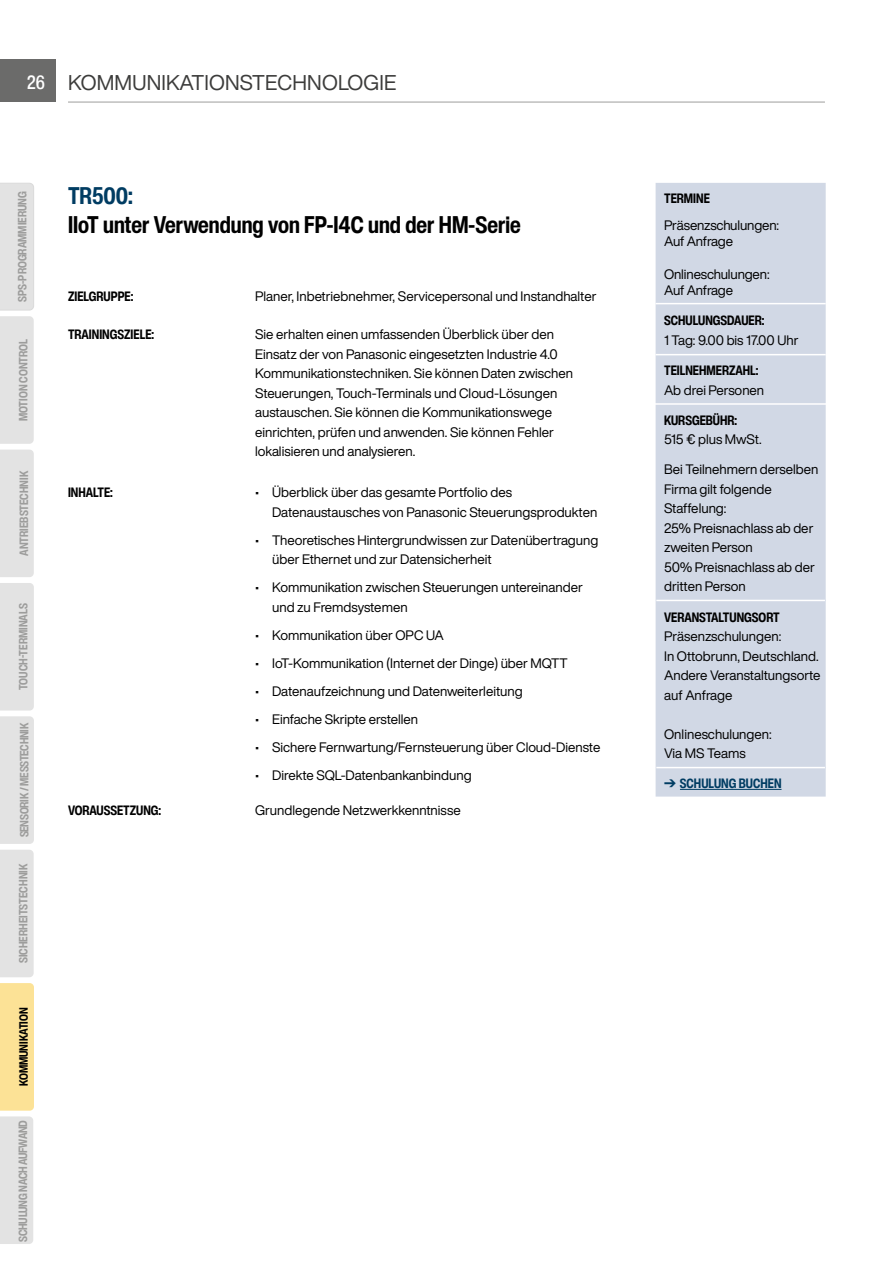
<style>
.page{position:relative;width:893px;height:1263px;background:#fff}
.page>*{position:absolute;margin:0;border:0;box-sizing:border-box;transform-origin:0 0}
.t1{font:700 condensed 24px "Helvetica Now Display";color:#000}
.t2{font:700 condensed 24px "Helvetica Now Display";color:#003c62}
.t3{font:21px "Helvetica Now Display";letter-spacing:.01em;color:#3c3c3b}
.t4{font:500 condensed 19.5px "Helvetica Now Display";color:#fff}
.t5{font:13.5px/19.5px "Helvetica Now Display";color:#000}
.t6{font:700 condensed 13.5px "Helvetica Now Display";color:#000}
.t7{font:700 condensed 13.5px "Helvetica Now Display";color:#003c62}
.t8{font:700 condensed 12px "Helvetica Now Display";letter-spacing:-.005em;color:#9d9d9c}
.t9{font:700 condensed 12px "Helvetica Now Display";color:#000}
</style>
<div class="page">
<div style="left:0;top:60px;width:55px;height:42px;background:#6b6b6a"></div>
<hr style="left:68px;top:102px;width:757px;height:1px;background:#9d9d9c">
<div style="left:0;top:716px;width:34px;height:128px;background:#e3e3e3"></div>
<div style="left:0;top:583px;width:34px;height:127px;background:#e3e3e3"></div>
<div style="left:0;top:450px;width:34px;height:127px;background:#e3e3e3"></div>
<div style="left:0;top:316px;width:34px;height:128px;background:#e3e3e3"></div>
<div style="left:0;top:183px;width:34px;height:127px;background:#e3e3e3"></div>
<svg style="left:0;top:983px;width:34px;height:261px"></svg>
<div style="left:0;top:850px;width:34px;height:127px;background:#e3e3e3"></div>
<div style="left:656px;top:183px;width:170px;height:613px;background:#d1d8e5"></div>
<hr style="left:656px;top:303px;width:170px;height:1px;background:#fff">
<hr style="left:656px;top:354px;width:170px;height:1px;background:#fff">
<hr style="left:655px;top:403px;width:171px;height:2px;background:#fff">
<hr style="left:656px;top:600px;width:169px;height:1px;background:#fff">
<hr style="left:656px;top:767px;width:169px;height:1px;background:#fff">
<hr style="left:680px;top:789px;width:101px;height:1px;background:#003c62">
<svg style="left:664px;top:780px;width:12px;height:7px"></svg>
<h3 class="t4" style="left:27px;top:70px;width:19px">26</h3>
<h2 class="t3" style="left:68px;top:68px;width:330px">KOMMUNIKATIONSTECHNOLOGIE</h2>
<p class="t8" style="left:14px;top:302px;width:112px;rotate:-90deg">SPS-PROGRAMMIERUNG</p>
<p class="t8" style="left:15px;top:421px;width:84px;rotate:-90deg">MOTION CONTROL</p>
<p class="t8" style="left:16px;top:556px;width:87px;rotate:-90deg">ANTRIEBSTECHNIK</p>
<p class="t8" style="left:15px;top:690px;width:88px;rotate:-90deg">TOUCH-TERMINALS</p>
<p class="t8" style="left:16px;top:837px;width:116px;rotate:-90deg">SENSORIK / MESSTECHNIK</p>
<p class="t8" style="left:15px;top:963px;width:101px;rotate:-90deg">SICHERHEITSTECHNIK</p>
<p class="t9" style="left:16px;top:1086px;width:80px;rotate:-90deg">KOMMUNIKATION</p>
<p class="t8" style="left:15px;top:1242px;width:123px;rotate:-90deg">SCHULUNG NACH AUFWAND</p>
<h1 class="t2" style="left:68px;top:180px;width:66px">TR500:</h1>
<h1 class="t1" style="left:68px;top:208px;width:454px">IIoT unter Verwendung von FP-I4C und der HM-Serie</h1>
<p class="t6" style="left:68px;top:287px;width:67px">ZIELGRUPPE:</p>
<p class="t5" style="left:255px;top:286px;width:343px">Planer, Inbetriebnehmer, Servicepersonal und Instandhalter</p>
<p class="t6" style="left:68px;top:326px;width:88px">TRAININGSZIELE:</p>
<p class="t5" style="left:255px;top:325px;width:319px">Sie erhalten einen umfassenden Überblick über den Einsatz der von Panasonic eingesetzten Industrie 4.0<br>Kommunikationstechniken. Sie können Daten zwischen Steuerungen, Touch-Terminals und Cloud-Lösungen austauschen. Sie können die Kommunikationswege einrichten, prüfen und anwenden. Sie können Fehler lokalisieren und analysieren.</p>
<p class="t6" style="left:68px;top:484px;width:46px">INHALTE:</p>
<p class="t5" style="left:272px;top:483px;width:327px;text-indent:-17px">• Überblick über das gesamte Portfolio des<br>Datenaustausches von Panasonic Steuerungsprodukten</p>
<p class="t5" style="left:272px;top:530px;width:328px;text-indent:-17px">• Theoretisches Hintergrundwissen zur Datenübertragung über Ethernet und zur Datensicherheit</p>
<p class="t5" style="left:272px;top:578px;width:312px;text-indent:-17px">• Kommunikation zwischen Steuerungen untereinander und zu Fremdsystemen</p>
<p class="t5" style="left:255px;top:625px;width:190px">• Kommunikation über OPC UA</p>
<p class="t5" style="left:255px;top:653px;width:314px">• IoT-Kommunikation (Internet der Dinge) über MQTT</p>
<p class="t5" style="left:255px;top:681px;width:269px">• Datenaufzeichnung und Datenweiterleitung</p>
<p class="t5" style="left:255px;top:709px;width:164px">• Einfache Skripte erstellen</p>
<p class="t5" style="left:255px;top:737px;width:347px">• Sichere Fernwartung/Fernsteuerung über Cloud-Dienste</p>
<p class="t5" style="left:255px;top:765px;width:218px">• Direkte SQL-Datenbankanbindung</p>
<p class="t6" style="left:68px;top:802px;width:95px">VORAUSSETZUNG:</p>
<p class="t5" style="left:255px;top:801px;width:207px">Grundlegende Netzwerkkenntnisse</p>
<p class="t6" style="left:664px;top:190px;width:47px">TERMINE</p>
<p class="t5" style="left:664px;top:217px;width:116px;line-height:16.2px">Präsenzschulungen:<br>Auf Anfrage</p>
<p class="t5" style="left:664px;top:266px;width:107px;line-height:16.2px">Onlineschulungen:<br>Auf Anfrage</p>
<p class="t6" style="left:664px;top:312px;width:102px">SCHULUNGSDAUER:</p>
<p class="t5" style="left:664px;top:330px;width:136px">1 Tag: 9.00 bis 17.00 Uhr</p>
<p class="t6" style="left:664px;top:362px;width:96px">TEILNEHMERZAHL:</p>
<p class="t5" style="left:664px;top:380px;width:102px">Ab drei Personen</p>
<p class="t6" style="left:664px;top:411px;width:75px">KURSGEBÜHR:</p>
<p class="t5" style="left:664px;top:430px;width:99px">515 € plus MwSt.</p>
<p class="t5" style="left:664px;top:460px;width:156px">Bei Teilnehmern derselben<br>Firma gilt folgende<br>Staffelung:<br>25% Preisnachlass ab der zweiten Person<br>50% Preisnachlass ab der dritten Person</p>
<p class="t6" style="left:664px;top:608px;width:117px">VERANSTALTUNGSORT</p>
<p class="t5" style="left:664px;top:626px;width:158px">Präsenzschulungen:<br>In Ottobrunn, Deutschland.<br>Andere Veranstaltungsorte auf Anfrage</p>
<p class="t5" style="left:664px;top:724px;width:109px">Onlineschulungen:<br>Via MS Teams</p>
<p class="t7" style="left:680px;top:775px;width:103px">SCHULUNG BUCHEN</p>
</div>
